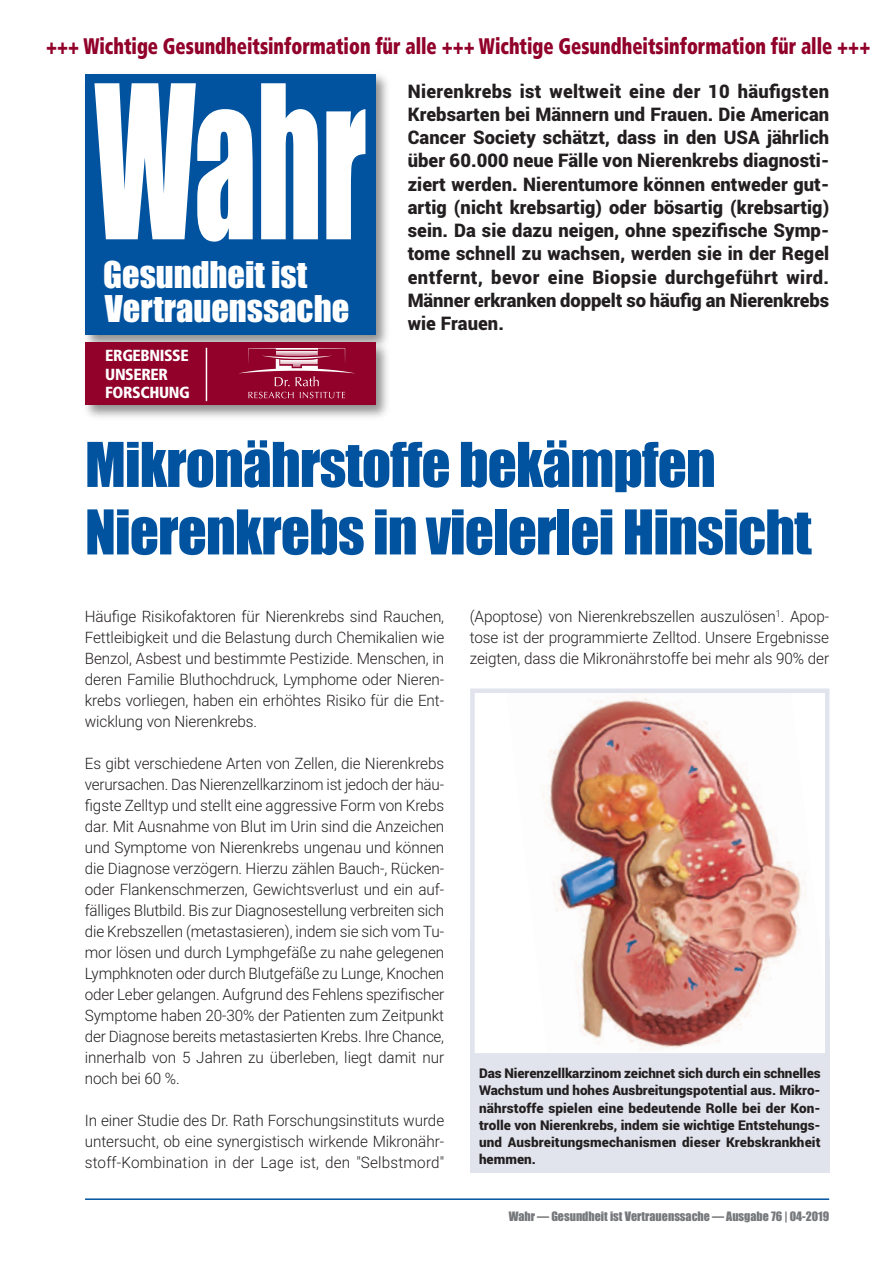
<style>
.page{position:relative;width:893px;height:1263px;background:#fff}
.page>*{position:absolute;margin:0;border:0;box-sizing:border-box;transform-origin:0 0}
.t1{font:197.4px "Impact";color:#fff;scale:.63 1}
.t2{font:57px/67.5px "Impact";letter-spacing:-.015em;color:#0153a0}
.t3{font:34.05px/34.7px "Impact";color:#fff}
.t4{font:900 condensed 22.5px "Frutiger LT";color:#91012a;scale:.82 1}
.t5{font:900 18.75px/23.2px "Roboto";letter-spacing:-.005em;color:#231f20;text-align:justify}
.t6{font:900 condensed 16.05px/18.5px "Frutiger LT";letter-spacing:-.025em;color:#fff}
.t7{font:300 15.75px/21px "Roboto";letter-spacing:-.005em;color:#231f20;text-align:justify}
.t8{font:900 13.5px/17.1px "Roboto";letter-spacing:.01em;color:#231f20;text-align:justify}
.t9{font:12px "Impact";color:#76787b}
</style>
<div class="page">
<div style="left:470px;top:940px;width:359px;height:233px;background:#e1e4ed"></div>
<div style="left:475px;top:693px;width:350px;height:360px;background:#fff"></div>
<img style="left:543px;top:697px;width:263px;height:353px">
<div style="left:470px;top:688px;width:359px;height:370px;border:4px solid #e1e4ed"></div>
<img style="left:86px;top:74px;width:302px;height:262px">
<div style="left:85px;top:74px;width:290px;height:261px;background:#0153a0"></div>
<img style="left:86px;top:336px;width:302px;height:82px">
<div style="left:85px;top:342px;width:290px;height:63px;background:#91012a"></div>
<svg style="left:248px;top:392px;width:46px;height:6px"></svg>
<svg style="left:300px;top:392px;width:45px;height:6px"></svg>
<svg style="left:239px;top:348px;width:116px;height:38px"></svg>
<hr style="left:206px;top:348px;width:1px;height:53px;background:#fff">
<hr style="left:85px;top:1198px;width:744px;height:2px;background:#0153a0">
<h3 class="t4" style="left:46px;top:37px;width:1007px">+++ Wichtige Gesundheitsinformation für alle +++ Wichtige Gesundheitsinformation für alle +++</h3>
<h1 class="t1" style="left:94px;top:56px;width:433px">Wahr</h1>
<h3 class="t3" style="left:103px;top:258px;width:248px">Gesundheit ist<br>Vertrauenssache</h3>
<p class="t6" style="left:105px;top:347px;width:86px">ERGEBNISSE<br>UNSERER<br>FORSCHUNG</p>
<p class="t5" style="left:408px;top:79px;width:423px">Nierenkrebs ist weltweit eine der 10 häufigsten Krebsarten bei Männern und Frauen. Die American Cancer Society schätzt, dass in den USA jährlich über 60.000 neue Fälle von Nierenkrebs diagnosti&shy;ziert werden. Nierentumore können entweder gut&shy;artig (nicht krebsartig) oder bösartig (krebsartig) sein. Da sie dazu neigen, ohne spezifische Symp&shy;tome schnell zu wachsen, werden sie in der Regel entfernt, bevor eine Biopsie durchgeführt wird.<br>Männer erkranken doppelt so häufig an Nierenkrebs wie Frauen.</p>
<h2 class="t2" style="left:85px;top:433px;width:728px">Mikronährstoffe bekämpfen<br>Nierenkrebs in vielerlei Hinsicht</h2>
<p class="t7" style="left:85px;top:606px;width:361px">Häufige Risikofaktoren für Nierenkrebs sind Rauchen, Fettleibigkeit und die Belastung durch Chemikalien wie Benzol, Asbest und bestimmte Pestizide. Menschen, in deren Familie Bluthochdruck, Lymphome oder Nieren&shy;krebs vorliegen, haben ein erhöhtes Risiko für die Ent&shy;wicklung von Nierenkrebs.</p>
<p class="t7" style="left:85px;top:753px;width:361px">Es gibt verschiedene Arten von Zellen, die Nierenkrebs verursachen. Das Nierenzellkarzinom ist jedoch der häu&shy;figste Zelltyp und stellt eine aggressive Form von Krebs dar. Mit Ausnahme von Blut im Urin sind die Anzeichen und Symptome von Nierenkrebs ungenau und können die Diagnose verzögern. Hierzu zählen Bauch-, Rücken&shy;oder Flankenschmerzen, Gewichtsverlust und ein auf&shy;fälliges Blutbild. Bis zur Diagnosestellung verbreiten sich die Krebszellen (metastasieren), indem sie sich vom Tu&shy;mor lösen und durch Lymphgefäße zu nahe gelegenen Lymphknoten oder durch Blutgefäße zu Lunge, Knochen oder Leber gelangen. Aufgrund des Fehlens spezifischer Symptome haben 20-30% der Patienten zum Zeitpunkt der Diagnose bereits metastasierten Krebs. Ihre Chance, innerhalb von 5 Jahren zu überleben, liegt damit nur noch bei 60 %.</p>
<p class="t7" style="left:85px;top:1110px;width:361px">In einer Studie des Dr. Rath Forschungsinstituts wurde untersucht, ob eine synergistisch wirkende Mikronähr&shy;stoff-Kombination in der Lage ist, den "Selbstmord"</p>
<p class="t7" style="left:470px;top:606px;width:361px">(Apoptose) von Nierenkrebszellen auszulösen<sup>1</sup>. Apop&shy;tose ist der programmierte Zelltod. Unsere Ergebnisse zeigten, dass die Mikronährstoffe bei mehr als 90% der</p>
<p class="t8" style="left:479px;top:1065px;width:343px">Das Nierenzellkarzinom zeichnet sich durch ein schnelles Wachstum und hohes Ausbreitungspotential aus. Mikro&shy;nährstoffe spielen eine bedeutende Rolle bei der Kon&shy;trolle von Nierenkrebs, indem sie wichtige Entstehungs&shy;und Ausbreitungsmechanismen dieser Krebskrankheit hemmen.</p>
<p class="t9" style="left:509px;top:1210px;width:322px">Wahr — Gesundheit ist Vertrauenssache — Ausgabe 76 | 04-2019</p>
</div>
